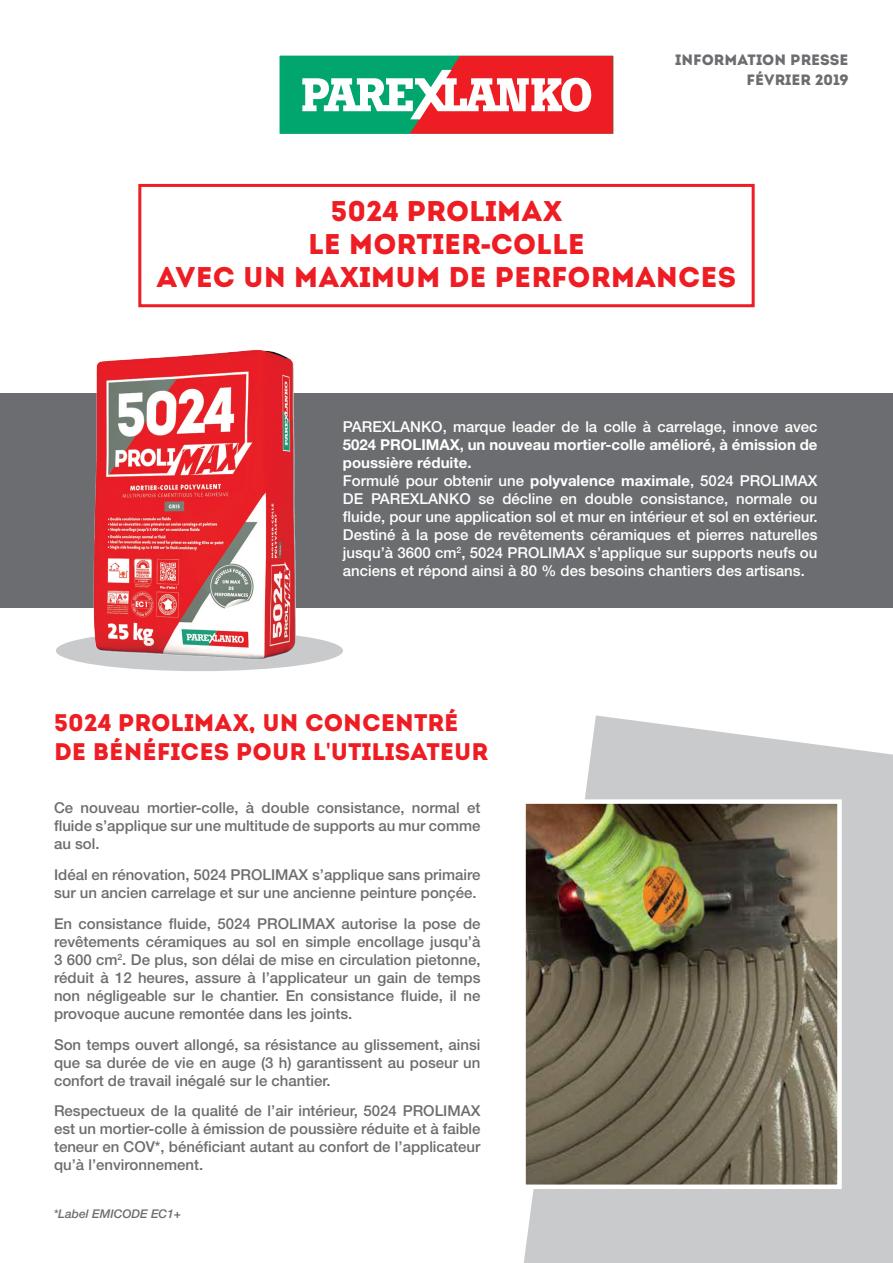
<style>
.page{position:relative;width:893px;height:1263px;background:#fff}
.page>*{position:absolute;margin:0;border:0;box-sizing:border-box;transform-origin:0 0}
.t1{font:28.5px/33px "Intro";color:#ee1d23;text-align:center}
.t2{font:24px/28.8px "Intro";color:#ee1d23}
.t3{font:500 15px/18px "Helvetica Neue";color:#6c6d70;text-align:justify}
.t4{font:500 15px/18px "Helvetica Neue";color:#fff}
.t5{font:15px/19.5px "Intro";color:#6c6d70;text-align:right}
.t6{font:italic 500 12px "Helvetica Neue";color:#6c6d70}
.s1{font-family:"Arial";font-weight:900}
.s2{font-weight:700}
.s3{font-family:"Arial"}
</style>
<div class="page">
<div style="left:56px;top:630px;width:287px;height:41px;background:#c9cacc;border-radius:50%"></div>
<svg style="left:524px;top:715px;width:369px;height:548px;fill:#c9cacc"></svg>
<svg style="left:279px;top:55px;width:335px;height:79px"></svg>
<div style="left:138px;top:184px;width:617px;height:123px;border:3px solid #ee1d23"></div>
<div style="left:0;top:393px;width:893px;height:215px;background:#6c6d70"></div>
<img style="left:81px;top:350px;width:224px;height:321px">
<img style="left:526px;top:804px;width:311px;height:380px">
<div style="left:521px;top:799px;width:321px;height:390px;border:4px solid #fff"></div>
<p class="t5" style="left:675px;top:50px;width:175px">INFORMATION PRESSE<br>FÉVRIER 2019</p>
<h1 class="t1" style="left:157px;top:194px;width:581px">5024 PROLIMAX<br>LE MORTIER<span class="s1">-</span>COLLE<br>AVEC UN MAXIMUM DE PERFORMANCES</h1>
<p class="t4" style="left:343px;top:417px;width:476px">PAREXLANKO, marque leader de la colle à carrelage, innove avec</p>
<p class="t4" style="left:343px;top:435px;width:476px"><span class="s2">5024 PROLIMAX, un nouveau mortier-colle amélioré, à émission de poussière réduite.<br></span>Formulé pour obtenir une <span class="s2">polyvalence maximale</span>, 5024 PROLIMAX DE PAREXLANKO se décline en double consistance, normale ou fluide, pour une application sol et mur en intérieur et sol en extérieur.<br>Destiné à la pose de revêtements céramiques et pierres naturelles jusqu’à 3600 cm<sup>2</sup>, 5024 PROLIMAX s’applique sur supports neufs ou anciens et répond ainsi à 80 % des besoins chantiers des artisans.</p>
<h2 class="t2" style="left:54px;top:708px;width:436px">5024 PROLIMAX, UN CONCENTRÉ<br>DE BÉNÉFICES POUR L<span class="s3">'</span>UTILISATEUR</h2>
<p class="t3" style="left:54px;top:799px;width:428px">Ce nouveau mortier-colle, à double consistance, normal et fluide s’applique sur une multitude de supports au mur comme au sol.</p>
<p class="t3" style="left:54px;top:865px;width:428px">Idéal en rénovation, 5024 PROLIMAX s’applique sans primaire sur un ancien carrelage et sur une ancienne peinture ponçée.</p>
<p class="t3" style="left:54px;top:914px;width:428px">En consistance fluide, 5024 PROLIMAX autorise la pose de revêtements céramiques au sol en simple encollage jusqu’à 3 600 cm<sup>2</sup>. De plus, son délai de mise en circulation pietonne, réduit à 12 heures, assure à l’applicateur un gain de temps non négligeable sur le chantier. En consistance fluide, il ne provoque aucune remontée dans les joints.</p>
<p class="t3" style="left:54px;top:1035px;width:428px">Son temps ouvert allongé, sa résistance au glissement, ainsi que sa durée de vie en auge (3 h) garantissent au poseur un confort de travail inégalé sur le chantier.</p>
<p class="t3" style="left:54px;top:1102px;width:428px">Respectueux de la qualité de l’air intérieur, 5024 PROLIMAX est un mortier-colle à émission de poussière réduite et à faible teneur en COV*, bénéficiant autant au confort de l’applicateur qu’à l’environnement.</p>
<p class="t6" style="left:54px;top:1207px;width:129px">*Label EMICODE EC1+</p>
</div>
